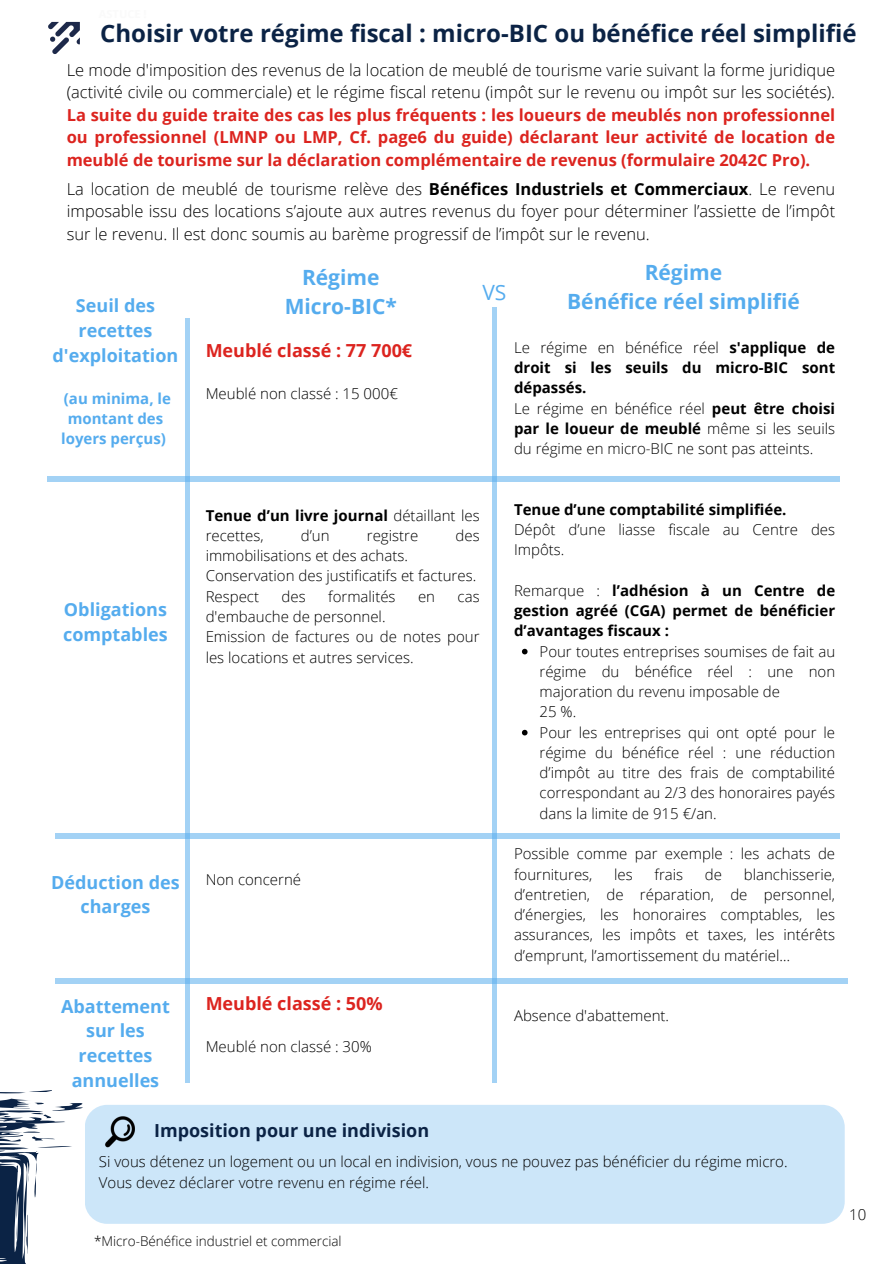
<style>
.page{position:relative;width:894px;height:1264px;background:#fff}
.page>*{position:absolute;margin:0;border:0;box-sizing:border-box;transform-origin:0 0}
.t1{font:700 24px "Open Sans";color:#0b2345}
.t2{font:700 21px/29.2px "Open Sans";color:#55acee;text-align:center}
.t3{font:21px "Open Sans";color:#55acee}
.t4{font:700 18px/24.8px "Open Sans";color:#55acee;text-align:center}
.t5{font:700 18px "Open Sans";color:#dc241f}
.t6{font:700 18px "Open Sans";color:#0b2345}
.t7{font:700 16.5px/22.5px "Open Sans";color:#dc241f;text-align:justify}
.t8{font:300 16.5px/22.5px "Open Sans";color:#000;text-align:justify}
.t9{font:300 15px/20.2px "Open Sans";color:#000}
.t10{font:700 15px/20.2px "Open Sans";color:#000;text-align:justify}
.t11{font:700 15px/20.2px "Open Sans";color:#55acee;text-align:center}
.t12{font:300 13.5px "Open Sans";color:#000}
.s1{font-weight:300;color:#000}
.s2{font-weight:700}
.s3{font-weight:300}
</style>
<div class="page">
<div style="left:48px;top:476px;width:791px;height:5px;background:#a3d2f5"></div>
<hr style="left:492px;top:307px;width:4px;height:775px;background:#a3d2f5">
<svg style="left:521px;top:648px;width:6px;height:6px"></svg>
<svg style="left:521px;top:729px;width:6px;height:6px"></svg>
<div style="left:55px;top:833px;width:784px;height:5px;background:#a3d2f5"></div>
<div style="left:55px;top:978px;width:793px;height:5px;background:#a3d2f5"></div>
<hr style="left:186px;top:318px;width:4px;height:764px;background:#a3d2f5">
<img style="left:48px;top:22px;width:32px;height:32px">
<div style="left:85px;top:1104px;width:759px;height:119px;background:#cce6f9;border-radius:22px"></div>
<img style="left:105px;top:1116px;width:30px;height:32px">
<svg style="left:0;top:1090px;width:91px;height:173px"></svg>
<p class="t1" style="left:100px;top:16px;width:757px">Choisir votre régime fiscal : micro-BIC ou bénéfice réel simplifié</p>
<p class="t7" style="left:67px;top:58px;width:769px"><span class="s1">Le mode d'imposition des revenus de la location de meublé de tourisme varie suivant la forme juridique (activité civile ou commerciale) et le régime fiscal retenu (impôt sur le revenu ou impôt sur les sociétés).<br></span>La suite du guide traite des cas les plus fréquents : les loueurs de meublés non professionnel ou professionnel (LMNP ou LMP, Cf. page6 du guide) déclarant leur activité de location de meublé de tourisme sur la déclaration complémentaire de revenus (formulaire 2042C Pro).</p>
<p class="t8" style="left:67px;top:177px;width:769px">La location de meublé de tourisme relève des <span class="s2">Bénéfices Industriels et Commerciaux</span>. Le revenu imposable issu des locations s’ajoute aux autres revenus du foyer pour déterminer l’assiette de l’impôt sur le revenu. Il est donc soumis au barème progressif de l’impôt sur le revenu.</p>
<p class="t4" style="left:53px;top:293px;width:127px">Seuil des recettes d'exploitation</p>
<p class="t11" style="left:61px;top:387px;width:111px">(au minima, le montant des loyers perçus)</p>
<h1 class="t4" style="left:63px;top:597px;width:106px;text-align:left">Obligations comptables</h1>
<h5 class="t4" style="left:51px;top:869px;width:130px">Déduction des charges</h5>
<h5 class="t4" style="left:61px;top:993px;width:110px">Abattement sur les recettes annuelles</h5>
<p class="t2" style="left:284px;top:262px;width:114px">Régime<br>Micro-BIC*</p>
<h4 class="t5" style="left:206px;top:338px;width:208px">Meublé classé : 77 700€</h4>
<h6 class="t9" style="left:206px;top:383px;width:194px">Meublé non classé : 15 000€</h6>
<p class="t3" style="left:482px;top:277px;width:25px">VS</p>
<p class="t2" style="left:567px;top:257px;width:234px">Régime<br>Bénéfice réel simplifié</p>
<p class="t10" style="left:514px;top:337px;width:322px"><span class="s3">Le régime en bénéfice réel</span> s'applique de droit si les seuils du micro-BIC sont dépassés.</p>
<p class="t9" style="left:514px;top:397px;width:322px;text-align:justify">Le régime en bénéfice réel <span class="s2">peut être choisi par le loueur de meublé</span> même si les seuils du régime en micro-BIC ne sont pas atteints.</p>
<h4 class="t9" style="left:206px;top:504px;width:275px"><span class="s2">Tenue d’un livre journal</span> détaillant les recettes,</h4>
<h4 class="t9" style="left:301px;top:525px;width:30px">d’un</h4>
<h4 class="t9" style="left:367px;top:525px;width:53px">registre</h4>
<h4 class="t9" style="left:455px;top:525px;width:26px">des</h4>
<h4 class="t9" style="left:206px;top:545px;width:204px">immobilisations et des achats.</h4>
<h4 class="t9" style="left:206px;top:565px;width:272px">Conservation des justificatifs et factures.</h4>
<h4 class="t9" style="left:206px;top:585px;width:55px">Respect</h4>
<h4 class="t9" style="left:281px;top:585px;width:26px">des</h4>
<h4 class="t9" style="left:328px;top:585px;width:69px">formalités</h4>
<h4 class="t9" style="left:418px;top:585px;width:19px">en</h4>
<h4 class="t9" style="left:457px;top:585px;width:24px">cas</h4>
<h4 class="t9" style="left:206px;top:606px;width:181px">d'embauche de personnel.</h4>
<h3 class="t9" style="left:206px;top:626px;width:275px">Emission de factures ou de notes pour les locations et autres services.</h3>
<h3 class="t9" style="left:206px;top:869px;width:97px">Non concerné</h3>
<h4 class="t5" style="left:206px;top:991px;width:178px">Meublé classé : 50%</h4>
<p class="t9" style="left:206px;top:1035px;width:168px">Meublé non classé : 30%</p>
<p class="t10" style="left:514px;top:499px;width:274px">Tenue d’une comptabilité simplifiée.</p>
<p class="t9" style="left:514px;top:519px;width:322px">Dépôt d’une liasse fiscale au Centre des<br>Impôts.</p>
<p class="t10" style="left:514px;top:580px;width:322px"><span class="s3">Remarque :</span> l’adhésion à un Centre de gestion agréé (CGA) permet de bénéficier d’avantages fiscaux :</p>
<h4 class="t9" style="left:539px;top:640px;width:297px;text-align:justify">Pour toutes entreprises soumises de fait au régime du bénéfice réel : une non majoration du revenu imposable de</h4>
<p class="t9" style="left:539px;top:701px;width:38px">25 %.</p>
<h2 class="t9" style="left:539px;top:721px;width:297px;text-align:justify">Pour les entreprises qui ont opté pour le régime du bénéfice réel : une réduction d’impôt au titre des frais de comptabilité correspondant au 2/3 des honoraires payés dans la limite de 915 €/an.</h2>
<p class="t9" style="left:514px;top:843px;width:322px">Possible comme par exemple : les achats de fournitures,</p>
<p class="t9" style="left:614px;top:863px;width:20px">les</p>
<p class="t9" style="left:654px;top:863px;width:30px">frais</p>
<p class="t9" style="left:704px;top:863px;width:19px">de</p>
<p class="t9" style="left:514px;top:863px;width:322px;text-align:justify;text-indent:230px">blanchisserie, d’entretien, de réparation, de personnel, d’énergies, les honoraires comptables, les assurances, les impôts et taxes, les intérêts d’emprunt, l’amortissement du matériel…</p>
<p class="t9" style="left:514px;top:1005px;width:157px">Absence d'abattement.</p>
<p class="t6" style="left:154px;top:1117px;width:276px">Imposition pour une indivision</p>
<h4 class="t9" style="left:99px;top:1151px;width:690px">Si vous détenez un logement ou un local en indivision, vous ne pouvez pas bénéficier du régime micro.<br>Vous devez déclarer votre revenu en régime réel.</h4>
<p class="t12" style="left:94px;top:1231px;width:249px">*Micro-Bénéfice industriel et commercial</p>
<p class="t9" style="left:849px;top:1204px;width:19px">10</p>
</div>
